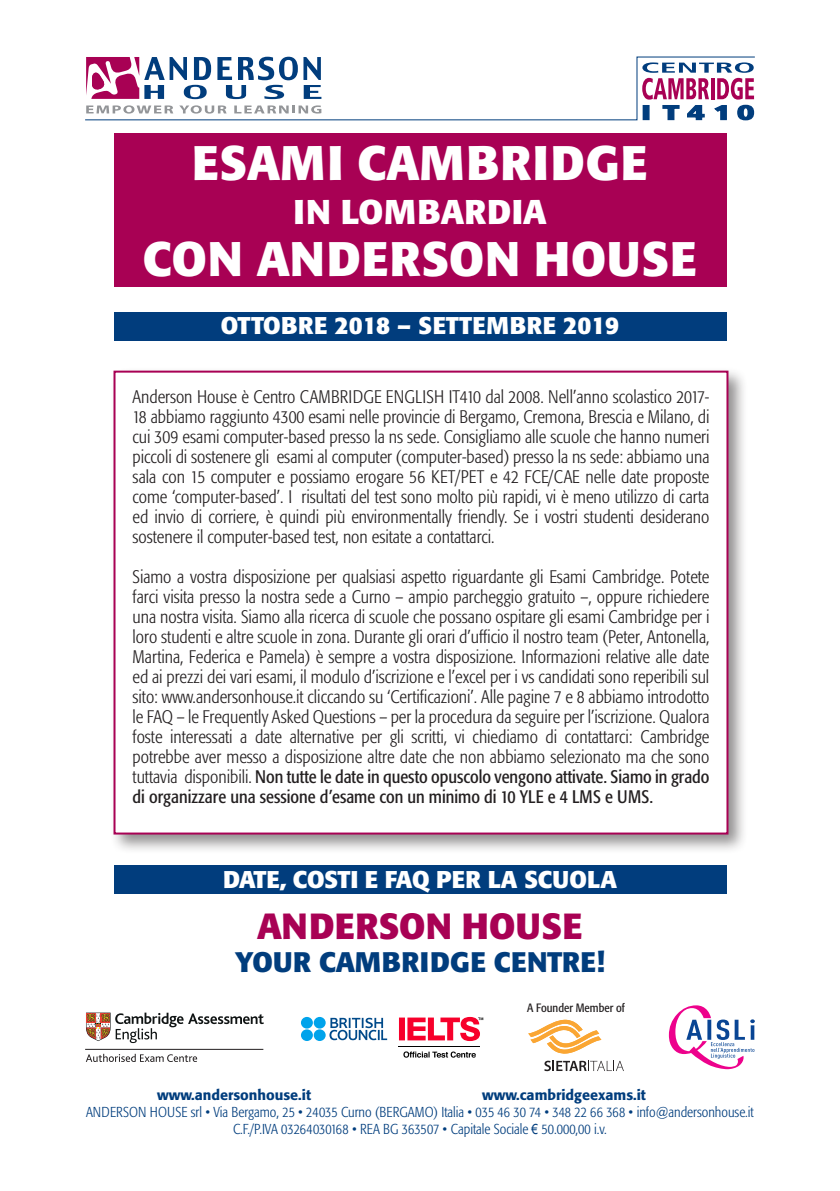
<style>
.page{position:relative;width:840px;height:1191px;background:#fff}
.page>*{position:absolute;margin:0;border:0;box-sizing:border-box;transform-origin:0 0}
.t1{font:700 48px "Formata";letter-spacing:.02em;color:#fff}
.AH_Rosso{font:700 36px "Formata";letter-spacing:.01em;color:#a80154}
.t2{font:700 34px "Formata";letter-spacing:.02em;color:#fff}
.Pay_off{font:700 28px "Formata";letter-spacing:.01em;color:#013d7d}
.t3{font:700 24px "Formata";color:#fff}
.t4{font:300 condensed 18px/20px "Formata";color:#231f20;text-align:justify}
.t5{font:300 condensed 14.2px "Formata";color:#013d7d}
.t6{font:500 14.2px "Formata";color:#013d7d}
.t7{font:condensed 12px "Formata";color:#231f20}
.s1{font-weight:400}
.s2{font-family:"Arial Narrow";font-weight:400;font-stretch:normal}
</style>
<div class="page">
<div style="left:113px;top:133px;width:613px;height:153px;background:#a80154"></div>
<div style="left:113px;top:312px;width:613px;height:28px;background:#013d7d"></div>
<div style="left:113px;top:865px;width:613px;height:28px;background:#013d7d"></div>
<svg style="left:85px;top:57px;width:669px;height:63px"></svg>
<svg style="left:86px;top:105px;width:87px;height:9px"></svg>
<svg style="left:179px;top:105px;width:47px;height:9px"></svg>
<svg style="left:234px;top:105px;width:87px;height:9px"></svg>
<svg style="left:642px;top:62px;width:112px;height:59px"></svg>
<svg style="left:528px;top:1019px;width:73px;height:34px"></svg>
<svg style="left:544px;top:1060px;width:79px;height:11px"></svg>
<svg style="left:668px;top:1005px;width:86px;height:64px"></svg>
<hr style="left:85px;top:1049px;width:178px;height:1px;background:#231f20">
<svg style="left:86px;top:1012px;width:178px;height:31px"></svg>
<svg style="left:86px;top:1053px;width:111px;height:9px"></svg>
<svg style="left:329px;top:1017px;width:58px;height:23px"></svg>
<div style="left:301px;top:1017px;width:12px;height:11px;background:#00a3eb;border-radius:50%"></div>
<div style="left:313px;top:1017px;width:12px;height:11px;background:#00a3eb;border-radius:50%"></div>
<div style="left:301px;top:1029px;width:12px;height:12px;background:#00a3eb;border-radius:50%"></div>
<div style="left:313px;top:1029px;width:12px;height:12px;background:#00a3eb;border-radius:50%"></div>
<svg style="left:399px;top:1017px;width:84px;height:24px"></svg>
<hr style="left:399px;top:1045px;width:80px;height:1px;background:#000">
<svg style="left:403px;top:1051px;width:72px;height:6px"></svg>
<div style="left:109px;top:367px;width:639px;height:488px;background:#231f20;opacity:.5"></div>
<div style="left:114px;top:371px;width:613px;height:462px;background:#fff"></div>
<div style="left:113px;top:370px;width:615px;height:464px;border:2px solid #a80154"></div>
<p class="t1" style="left:192px;top:133px;width:457px">ESAMI CAMBRIDGE</p>
<p class="t2" style="left:293px;top:190px;width:254px">IN LOMBARDIA</p>
<p class="t1" style="left:143px;top:229px;width:556px">CON ANDERSON HOUSE</p>
<p class="t3" style="left:221px;top:310px;width:399px">OTTOBRE 2018 – SETTEMBRE 2019</p>
<p class="t4" style="left:132px;top:387px;width:578px">Anderson House è Centro CAMBRIDGE ENGLISH IT410 dal 2008. Nell’anno scolastico 2017- 18 abbiamo raggiunto 4300 esami nelle provincie di Bergamo, Cremona, Brescia e Milano, di cui 309 esami computer-based presso la ns sede. Consigliamo alle scuole che hanno numeri piccoli di sostenere gli esami al computer (computer-based) presso la ns sede: abbiamo una sala con 15 computer e possiamo erogare 56 KET/PET e 42 FCE/CAE nelle date proposte come ‘computer-based’. I risultati del test sono molto più rapidi, vi è meno utilizzo di carta ed invio di corriere, è quindi più environmentally friendly. Se i vostri studenti desiderano sostenere il computer-based test, non esitate a contattarci.</p>
<p class="t4" style="left:132px;top:567px;width:578px">Siamo a vostra disposizione per qualsiasi aspetto riguardante gli Esami Cambridge. Potete farci visita presso la nostra sede a Curno – ampio parcheggio gratuito –, oppure richiedere una nostra visita. Siamo alla ricerca di scuole che possano ospitare gli esami Cambridge per i loro studenti e altre scuole in zona. Durante gli orari d’ufficio il nostro team (Peter, Antonella, Martina, Federica e Pamela) è sempre a vostra disposizione. Informazioni relative alle date ed ai prezzi dei vari esami, il modulo d’iscrizione e l’excel per i vs candidati sono reperibili sul sito: www.andersonhouse.it cliccando su ‘Certificazioni’. Alle pagine 7 e 8 abbiamo introdotto le FAQ – le Frequently Asked Questions – per la procedura da seguire per l’iscrizione. Qualora foste interessati a date alternative per gli scritti, vi chiediamo di contattarci: Cambridge potrebbe aver messo a disposizione altre date che non abbiamo selezionato ma che sono tuttavia disponibili. <span class="s1">Non tutte le date in questo opuscolo vengono attivate. Siamo in grado di organizzare una sessione d’esame con un minimo di 10 YLE e 4 LMS e UMS.</span></p>
<p class="t3" style="left:223px;top:864px;width:395px">DATE, COSTI E FAQ PER LA SCUOLA</p>
<p class="AH_Rosso" style="left:257px;top:903px;width:327px">ANDERSON HOUSE</p>
<p class="Pay_off" style="left:235px;top:944px;width:371px">YOUR CAMBRIDGE CENTRE!</p>
<p class="t7" style="left:527px;top:1001px;width:99px">A Founder Member of</p>
<p class="t6" style="left:157px;top:1086px;width:155px">www.andersonhouse.it</p>
<p class="t6" style="left:482px;top:1086px;width:165px">www.cambridgeexams.it</p>
<p class="t5" style="left:86px;top:1104px;width:669px">ANDERSON HOUSE srl • Via Bergamo, 25 • 24035 Curno (BERGAMO) Italia • 035 46 30 74 • 348 22 66 368 • info@andersonhouse.it</p>
<p class="t5" style="left:233px;top:1121px;width:375px">C.F./P.IVA 03264030168 • REA BG 363507 • Capitale Sociale <span class="s2">€</span> 50.000,00 i.v.</p>
</div>
